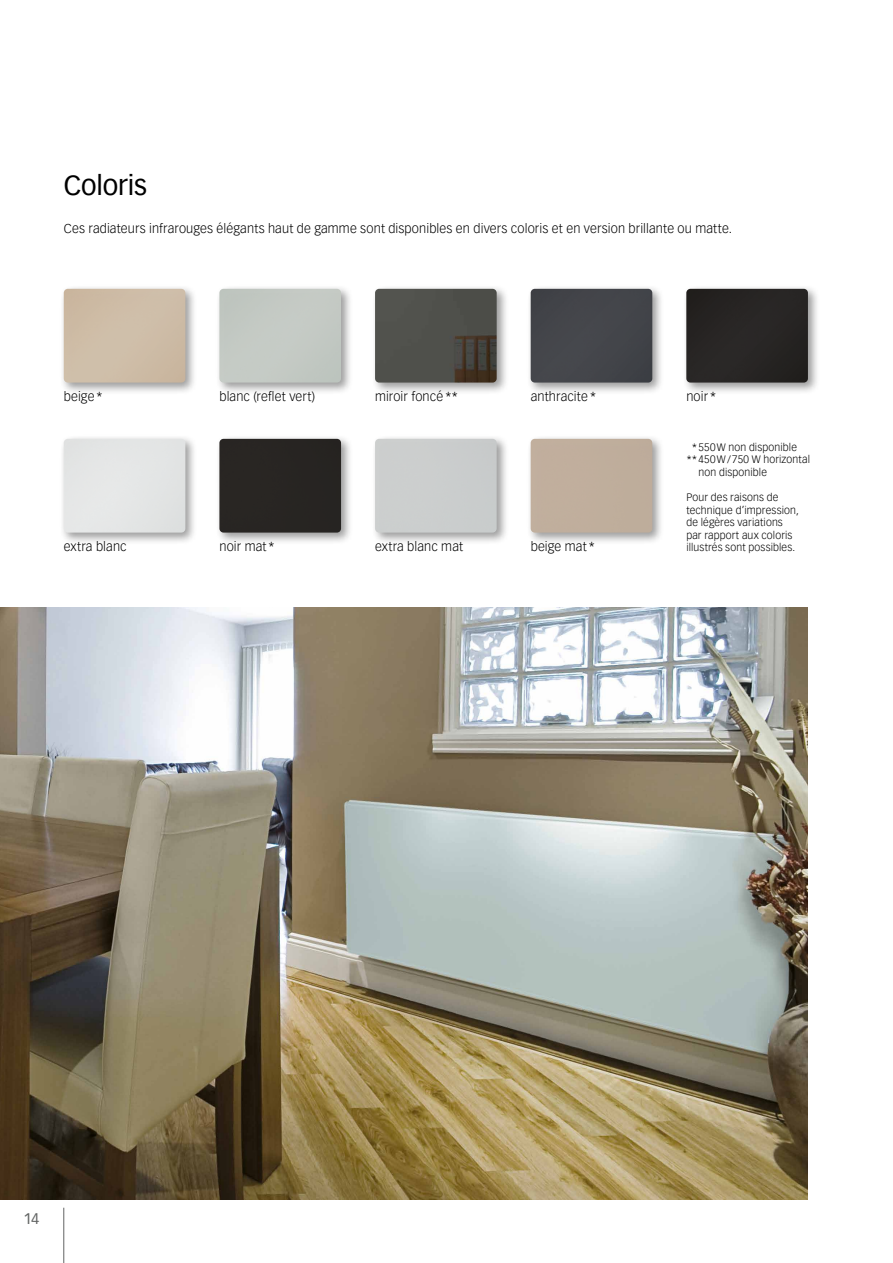
<style>
.page{position:relative;width:893px;height:1263px;background:#fff}
.page>*{position:absolute;margin:0;border:0;box-sizing:border-box;transform-origin:0 0}
.t1{font:27px "Vectora LT Pro";letter-spacing:-.01em;color:#000}
.t2{font:15px "Vectora LT Pro";color:#626463}
.t3{font:300 12.75px "Vectora LT Pro";letter-spacing:.01em;color:#000}
.t4{font:300 10.5px/12.6px "Vectora LT Pro";letter-spacing:.015em;color:#000}
</style>
<div class="page">
<div style="left:526px;top:284px;width:139px;height:111px;background:#000;opacity:.4"></div>
<div style="left:531px;top:289px;width:121px;height:94px;background:#43454a"></div>
<div style="left:682px;top:284px;width:138px;height:111px;background:#000;opacity:.4"></div>
<div style="left:686px;top:289px;width:122px;height:94px;background:#282524"></div>
<div style="left:215px;top:284px;width:138px;height:111px;background:#000;opacity:.4"></div>
<div style="left:219px;top:289px;width:122px;height:94px;background:#c4c9c4"></div>
<div style="left:59px;top:284px;width:139px;height:111px;background:#000;opacity:.4"></div>
<div style="left:64px;top:289px;width:121px;height:94px;background:#cebca7"></div>
<div style="left:371px;top:284px;width:138px;height:111px;background:#000;opacity:.4"></div>
<img style="left:375px;top:289px;width:122px;height:94px">
<img style="left:0;top:608px;width:808px;height:591px">
<div style="left:59px;top:434px;width:139px;height:111px;background:#000;opacity:.4"></div>
<div style="left:64px;top:439px;width:121px;height:94px;background:#e4e6e5"></div>
<div style="left:526px;top:434px;width:139px;height:111px;background:#000;opacity:.4"></div>
<div style="left:531px;top:439px;width:121px;height:94px;background:#c0ae9c"></div>
<div style="left:371px;top:434px;width:138px;height:111px;background:#000;opacity:.4"></div>
<div style="left:375px;top:439px;width:122px;height:94px;background:#cbcecd"></div>
<div style="left:215px;top:434px;width:138px;height:111px;background:#000;opacity:.4"></div>
<div style="left:219px;top:439px;width:122px;height:94px;background:#282523"></div>
<hr style="left:63px;top:1208px;width:1px;height:55px;background:#626463">
<h1 class="t1" style="left:64px;top:169px;width:85px">Coloris</h1>
<p class="t3" style="left:64px;top:220px;width:670px">Ces radiateurs infrarouges élégants haut de gamme sont disponibles en divers coloris et en version brillante ou matte.</p>
<p class="t3" style="left:64px;top:389px;width:41px">beige *</p>
<p class="t3" style="left:219px;top:389px;width:97px">blanc (reflet vert)</p>
<p class="t3" style="left:375px;top:389px;width:85px">miroir foncé **</p>
<p class="t3" style="left:531px;top:389px;width:67px">anthracite *</p>
<p class="t3" style="left:686px;top:389px;width:32px">noir *</p>
<p class="t3" style="left:64px;top:539px;width:64px">extra blanc</p>
<p class="t3" style="left:219px;top:539px;width:57px">noir mat *</p>
<p class="t3" style="left:375px;top:539px;width:90px">extra blanc mat</p>
<p class="t3" style="left:531px;top:539px;width:66px">beige mat *</p>
<p class="t4" style="left:692px;top:440px;width:107px">*550W non disponible</p>
<p class="t4" style="left:686px;top:453px;width:125px">** 450W/750 W horizontal</p>
<p class="t4" style="left:698px;top:466px;width:70px">non disponible</p>
<p class="t4" style="left:686px;top:491px;width:114px">Pour des raisons de technique d’impression, de légères variations par rapport aux coloris illustrés sont possibles.</p>
<p class="t2" style="left:24px;top:1210px;width:17px">14</p>
</div>
